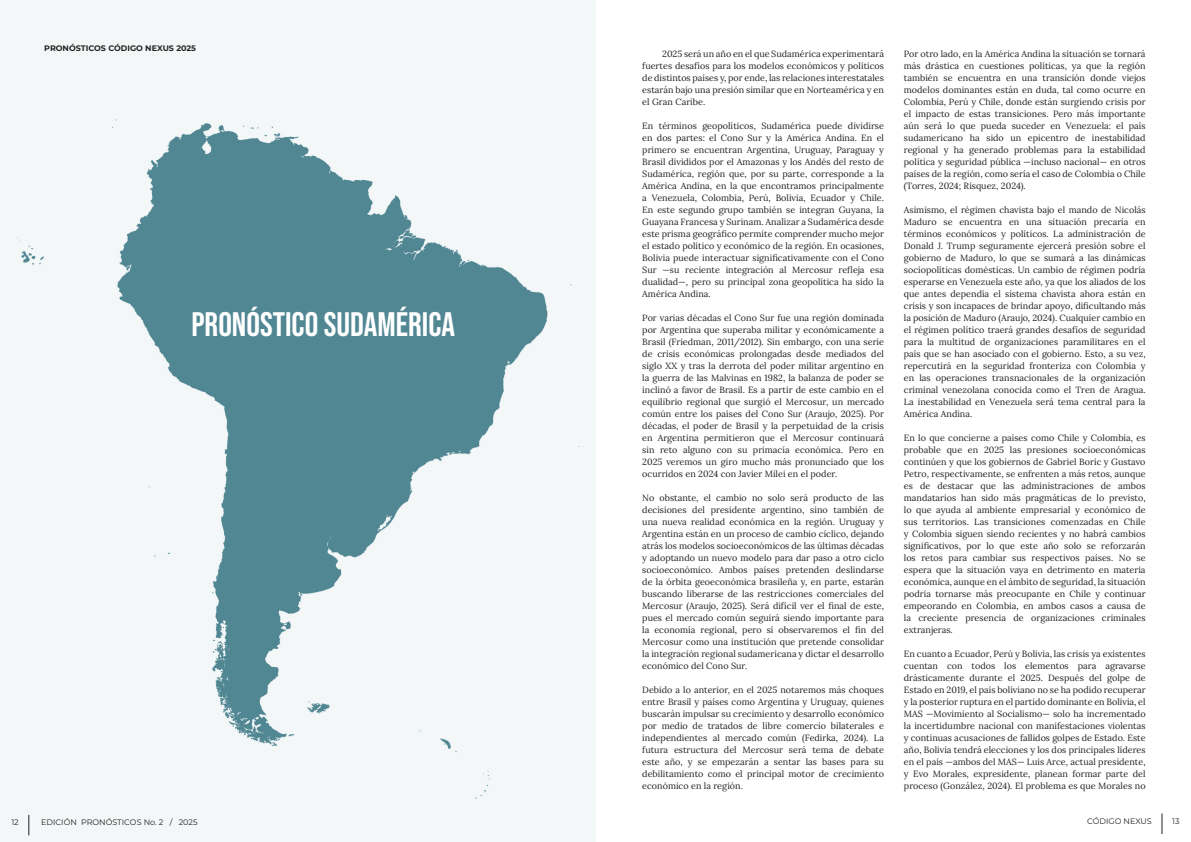
<style>
.page{position:relative;width:1191px;height:842px;background:#fff}
.page>*{position:absolute;margin:0;border:0;box-sizing:border-box;transform-origin:0 0}
.t1{font:34px "Bebas Neue";color:#fff}
.t2{font:9px/12px "Lora";letter-spacing:.005em;color:#231f20;text-align:justify}
.t3{font:8px "Montserrat";color:#231f20}
.t4{font:700 8px "Montserrat";color:#231f20}
</style>
<div class="page">
<svg style="left:1161px;top:813px;width:1px;height:21px"></svg>
<img style="left:0;top:0;width:595px;height:842px">
<svg style="left:29px;top:815px;width:1px;height:20px"></svg>
<p class="t4" style="left:44px;top:43px;width:153px">PRONÓSTICOS CÓDIGO NEXUS 2025</p>
<h1 class="t1" style="left:191px;top:305px;width:265px">PRONÓSTICO SUDAMÉRICA</h1>
<p class="t2" style="left:642px;top:47px;width:243px;text-indent:20px">2025 será un año en el que Sudamérica experimentará fuertes desafíos para los modelos económicos y políticos de distintos países y, por ende, las relaciones interestatales estarán bajo una presión similar que en Norteamérica y en el Gran Caribe.</p>
<p class="t2" style="left:642px;top:119px;width:243px">En términos geopolíticos, Sudamérica puede dividirse en dos partes: el Cono Sur y la América Andina. En el primero se encuentran Argentina, Uruguay, Paraguay y Brasil divididos por el Amazonas y los Andés del resto de Sudamérica, región que, por su parte, corresponde a la América Andina, en la que encontramos principalmente a Venezuela, Colombia, Perú, Bolivia, Ecuador y Chile.<br>En este segundo grupo también se integran Guyana, la Guayana Francesa y Surinam. Analizar a Sudamérica desde este prisma geográfico permite comprender mucho mejor el estado político y económico de la región. En ocasiones, Bolivia puede interactuar significativamente con el Cono Sur —su reciente integración al Mercosur refleja esa dualidad—, pero su principal zona geopolítica ha sido la América Andina.</p>
<p class="t2" style="left:642px;top:311px;width:243px">Por varias décadas el Cono Sur fue una región dominada por Argentina que superaba militar y económicamente a Brasil (Friedman, 2011/2012). Sin embargo, con una serie de crisis económicas prolongadas desde mediados del siglo XX y tras la derrota del poder militar argentino en la guerra de las Malvinas en 1982, la balanza de poder se inclinó a favor de Brasil. Es a partir de este cambio en el equilibrio regional que surgió el Mercosur, un mercado común entre los países del Cono Sur (Araujo, 2025). Por décadas, el poder de Brasil y la perpetuidad de la crisis en Argentina permitieron que el Mercosur continuará sin reto alguno con su primacía económica. Pero en 2025 veremos un giro mucho más pronunciado que los ocurridos en 2024 con Javier Milei en el poder.</p>
<p class="t2" style="left:642px;top:491px;width:243px">No obstante, el cambio no solo será producto de las decisiones del presidente argentino, sino también de una nueva realidad económica en la región. Uruguay y Argentina están en un proceso de cambio cíclico, dejando atrás los modelos socioeconómicos de las últimas décadas y adoptando un nuevo modelo para dar paso a otro ciclo socioeconómico. Ambos países pretenden deslindarse de la órbita geoeconómica brasileña y, en parte, estarán buscando liberarse de las restricciones comerciales del Mercosur (Araujo, 2025). Será difícil ver el final de este, pues el mercado común seguirá siendo importante para la economía regional, pero sí observaremos el fin del Mercosur como una institución que pretende consolidar la integración regional sudamericana y dictar el desarrollo económico del Cono Sur.</p>
<p class="t2" style="left:642px;top:683px;width:243px">Debido a lo anterior, en el 2025 notaremos más choques entre Brasil y países como Argentina y Uruguay, quienes buscarán impulsar su crecimiento y desarrollo económico por medio de tratados de libre comercio bilaterales e independientes al mercado común (Fedirka, 2024). La futura estructura del Mercosur será tema de debate este año, y se empezarán a sentar las bases para su debilitamiento como el principal motor de crecimiento económico en la región.</p>
<p class="t2" style="left:904px;top:47px;width:243px">Por otro lado, en la América Andina la situación se tornará más drástica en cuestiones políticas, ya que la región también se encuentra en una transición donde viejos modelos dominantes están en duda, tal como ocurre en Colombia, Perú y Chile, donde están surgiendo crisis por el impacto de estas transiciones. Pero más importante aún será lo que pueda suceder en Venezuela: el país sudamericano ha sido un epicentro de inestabilidad regional y ha generado problemas para la estabilidad política y seguridad pública —incluso nacional— en otros países de la región, como sería el caso de Colombia o Chile (Torres, 2024; Rísquez, 2024).</p>
<p class="t2" style="left:904px;top:203px;width:243px">Asimismo, el régimen chavista bajo el mando de Nicolás Maduro se encuentra en una situación precaria en términos económicos y políticos. La administración de Donald J. Trump seguramente ejercerá presión sobre el gobierno de Maduro, lo que se sumará a las dinámicas sociopolíticas domésticas. Un cambio de régimen podría esperarse en Venezuela este año, ya que los aliados de los que antes dependía el sistema chavista ahora están en crisis y son incapaces de brindar apoyo, dificultando más la posición de Maduro (Araujo, 2024). Cualquier cambio en el régimen político traerá grandes desafíos de seguridad para la multitud de organizaciones paramilitares en el país que se han asociado con el gobierno. Esto, a su vez, repercutirá en la seguridad fronteriza con Colombia y en las operaciones transnacionales de la organización criminal venezolana conocida como el Tren de Aragua.<br>La inestabilidad en Venezuela será tema central para la América Andina.</p>
<p class="t2" style="left:904px;top:431px;width:243px">En lo que concierne a países como Chile y Colombia, es probable que en 2025 las presiones socioeconómicas continúen y que los gobiernos de Gabriel Boric y Gustavo Petro, respectivamente, se enfrenten a más retos, aunque es de destacar que las administraciones de ambos mandatarios han sido más pragmáticas de lo previsto, lo que ayuda al ambiente empresarial y económico de sus territorios. Las transiciones comenzadas en Chile y Colombia siguen siendo recientes y no habrá cambios significativos, por lo que este año solo se reforzarán los retos para cambiar sus respectivos países. No se espera que la situación vaya en detrimento en materia económica, aunque en el ámbito de seguridad, la situación podría tornarse más preocupante en Chile y continuar empeorando en Colombia, en ambos casos a causa de la creciente presencia de organizaciones criminales extranjeras.</p>
<p class="t2" style="left:904px;top:647px;width:243px">En cuanto a Ecuador, Perú y Bolivia, las crisis ya existentes cuentan con todos los elementos para agravarse drásticamente durante el 2025. Después del golpe de Estado en 2019, el país boliviano no se ha podido recuperar y la posterior ruptura en el partido dominante en Bolivia, el MAS —Movimiento al Socialismo— solo ha incrementado la incertidumbre nacional con manifestaciones violentas y continuas acusaciones de fallidos golpes de Estado. Este año, Bolivia tendrá elecciones y los dos principales líderes en el país —ambos del MAS— Luis Arce, actual presidente, y Evo Morales, expresidente, planean formar parte del proceso (González, 2024). El problema es que Morales no</p>
<p class="t3" style="left:11px;top:817px;width:9px">12</p>
<p class="t3" style="left:1087px;top:816px;width:66px">CÓDIGO NEXUS</p>
<p class="t3" style="left:1172px;top:816px;width:9px">13</p>
<p class="t3" style="left:41px;top:817px;width:158px">EDICIÓN PRONÓSTICOS No. 2 / 2025</p>
</div>
